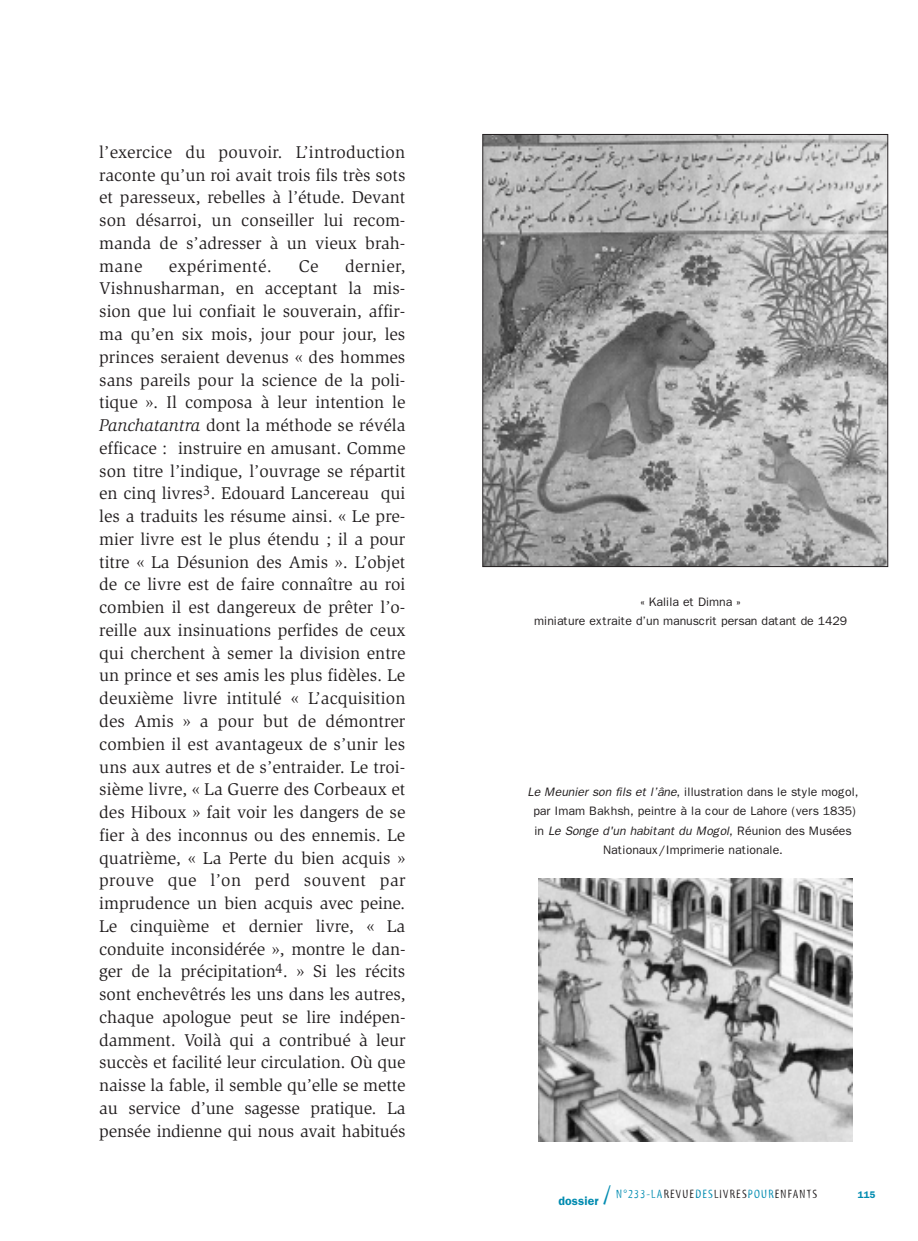
<style>
.page{position:relative;width:918px;height:1241px;background:#fff}
.page>*{position:absolute;margin:0;border:0;box-sizing:border-box;transform-origin:0 0}
.t1{font:17.5px/22.8px "Slimbach";color:#231f20;text-align:justify}
.t2{font:17.5px "Slimbach";letter-spacing:.02em;color:#231f20}
.t3{font:12.25px/19.2px "Franklin Gothic";color:#231f20;text-align:center}
.t4{font:12.25px "Myriad Tilt";letter-spacing:.1em;color:#231f20}
.t5{font:600 9.62px "Franklin Gothic";color:#008bb0}
.s1{font-style:italic}
.s2{font-family:"Franklin Gothic";font-weight:600;color:#008bb0}
.s3{font-size:26.25px;color:#008bb0}
.s4{color:#008bb0}
</style>
<div class="page">
<img style="left:538px;top:878px;width:315px;height:263px">
<img style="left:484px;top:136px;width:402px;height:429px">
<p class="t1" style="left:99px;top:142px;width:308px">l’exercice du pouvoir. L’introduction raconte qu’un roi avait trois fils très sots et paresseux, rebelles à l’étude. Devant son désarroi, un conseiller lui recom&shy;manda de s’adresser à un vieux brah&shy;mane</p>
<p class="t2" style="left:169px;top:259px;width:105px">expérimenté.</p>
<p class="t1" style="left:299px;top:256px;width:21px">Ce</p>
<p class="t1" style="left:99px;top:256px;width:308px;text-indent:246px">dernier, Vishnusharman, en acceptant la mis&shy;sion que lui confiait le souverain, affir&shy;ma qu’en six mois, jour pour jour, les princes seraient devenus « des hommes sans pareils pour la science de la poli&shy;tique ». Il composa à leur intention le <span class="s1">Panchatantra</span> dont la méthode se révéla efficace : instruire en amusant. Comme son titre l’indique, l’ouvrage se répartit en cinq livres<sup>3</sup>. Edouard Lancereau qui les a traduits les résume ainsi. « Le pre&shy;mier livre est le plus étendu ; il a pour titre « La Désunion des Amis ». L’objet de ce livre est de faire connaître au roi combien il est dangereux de prêter l’o&shy;reille aux insinuations perfides de ceux qui cherchent à semer la division entre un prince et ses amis les plus fidèles. Le deuxième livre intitulé « L’acquisition des Amis » a pour but de démontrer combien il est avantageux de s’unir les uns aux autres et de s’entraider. Le troi&shy;sième livre, « La Guerre des Corbeaux et des Hiboux » fait voir les dangers de se fier à des inconnus ou des ennemis. Le quatrième, « La Perte du bien acquis » prouve que l’on perd souvent par imprudence un bien acquis avec peine.<br>Le cinquième et dernier livre, « La conduite inconsidérée », montre le dan&shy;ger de la précipitation<sup>4</sup>. » Si les récits sont enchevêtrés les uns dans les autres, chaque apologue peut se lire indépen&shy;damment. Voilà qui a contribué à leur succès et facilité leur circulation. Où que naisse la fable, il semble qu’elle se mette au service d’une sagesse pratique. La pensée indienne qui nous avait habitués</p>
<p class="t3" style="left:534px;top:592px;width:314px">« Kalila et Dimna »<br>miniature extraite d’un manuscrit persan datant de 1429</p>
<p class="t3" style="left:527px;top:782px;width:332px"><span class="s1">Le Meunier son fils et l’âne</span>, illustration dans le style mogol, par Imam Bakhsh, peintre à la cour de Lahore (vers 1835) in <span class="s1">Le Songe d'un habitant du Mogol</span>, Réunion des Musées Nationaux/Imprimerie nationale.</p>
<p class="t4" style="left:558px;top:1188px;width:260px"><span class="s2">dossier</span> <span class="s3">/</span> <span class="s4">N°233-LA</span>REVUE<span class="s4">DES</span>LIVRES<span class="s4">POUR</span>ENFANTS</p>
<p class="t5" style="left:858px;top:1188px;width:19px">115</p>
</div>
